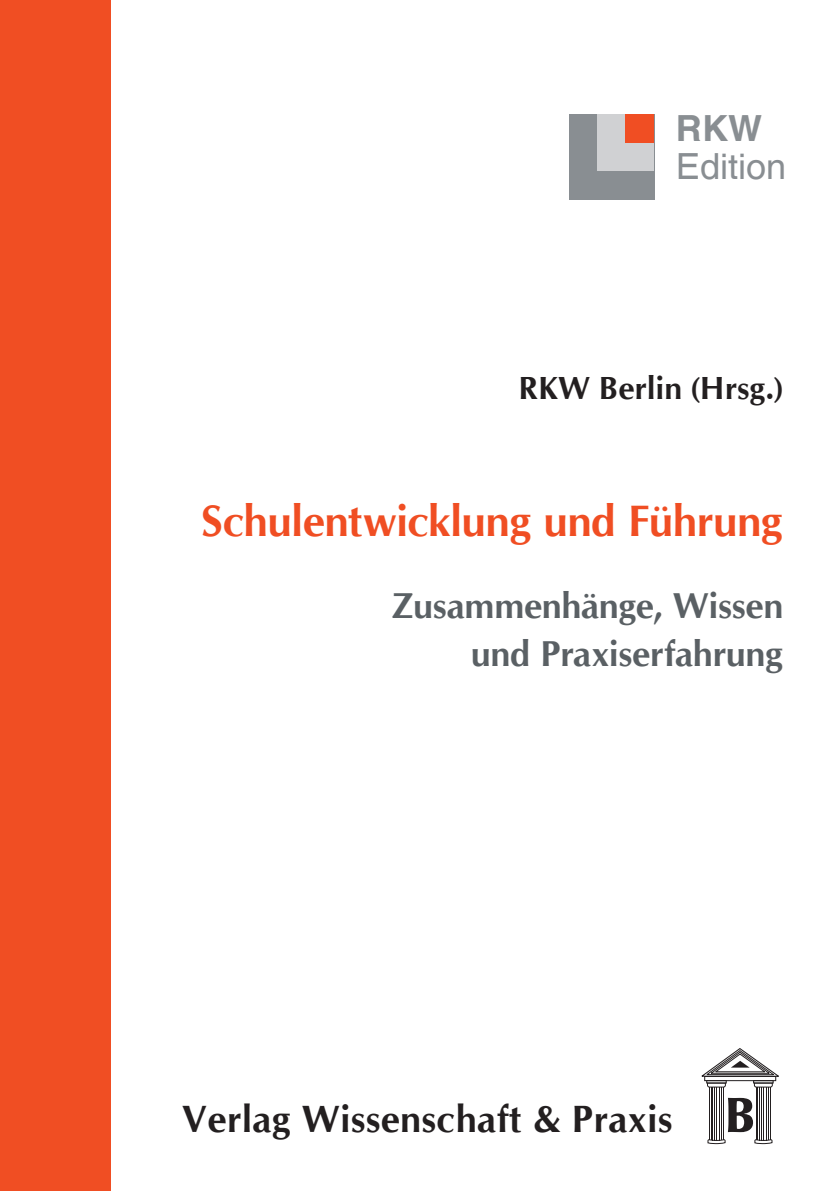
<style>
.page{position:relative;width:840px;height:1191px;background:#fff}
.page>*{position:absolute;margin:0;border:0;box-sizing:border-box;transform-origin:0 0}
.t1{font:700 44px "CG Omega";letter-spacing:-.01em;color:#f04e23}
.t2{font:700 38px "CG Omega";letter-spacing:.01em;color:#231f20}
.t3{font:700 36px/48px "CG Omega";letter-spacing:-.01em;color:#5a6064;text-align:right}
.t4{font:36px "Helvetica";color:#898e92}
.t5{font:700 36px "Helvetica";color:#898e92}
.t6{font:700 32px "CG Omega";color:#231f20}
</style>
<div class="page">
<div style="left:0;top:0;width:111px;height:1191px;background:#f04e23"></div>
<div style="left:568px;top:115px;width:85px;height:85px;background:#898e92"></div>
<div style="left:597px;top:115px;width:56px;height:56px;background:#d0d1d3"></div>
<div style="left:625px;top:115px;width:28px;height:28px;background:#f04e23"></div>
<hr style="left:708px;top:1087px;width:1px;height:52px;background:#231f20">
<hr style="left:710px;top:1087px;width:1px;height:52px;background:#231f20">
<hr style="left:711px;top:1087px;width:1px;height:53px;background:#231f20">
<hr style="left:713px;top:1087px;width:1px;height:53px;background:#231f20">
<hr style="left:716px;top:1087px;width:1px;height:53px;background:#231f20">
<hr style="left:718px;top:1087px;width:1px;height:53px;background:#231f20">
<hr style="left:720px;top:1087px;width:1px;height:53px;background:#231f20">
<hr style="left:722px;top:1087px;width:1px;height:53px;background:#231f20">
<svg style="left:707px;top:1138px;width:18px;height:6px"></svg>
<hr style="left:755px;top:1087px;width:1px;height:52px;background:#231f20">
<hr style="left:757px;top:1087px;width:1px;height:52px;background:#231f20">
<hr style="left:758px;top:1087px;width:1px;height:53px;background:#231f20">
<hr style="left:760px;top:1087px;width:1px;height:53px;background:#231f20">
<hr style="left:763px;top:1087px;width:1px;height:53px;background:#231f20">
<hr style="left:765px;top:1087px;width:1px;height:53px;background:#231f20">
<hr style="left:767px;top:1087px;width:1px;height:53px;background:#231f20">
<hr style="left:769px;top:1087px;width:1px;height:53px;background:#231f20">
<svg style="left:754px;top:1138px;width:18px;height:6px"></svg>
<svg style="left:701px;top:1048px;width:78px;height:40px"></svg>
<svg style="left:727px;top:1097px;width:25px;height:35px"></svg>
<p class="t5" style="left:675px;top:108px;width:87px">RKW</p>
<p class="t4" style="left:675px;top:146px;width:112px">Edition</p>
<p class="t6" style="left:518px;top:368px;width:266px">RKW Berlin (Hrsg.)</p>
<p class="t1" style="left:201px;top:494px;width:583px">Schulentwicklung und Führung</p>
<p class="t3" style="left:391px;top:581px;width:392px">Zusammenhänge, Wissen und Praxiserfahrung</p>
<p class="t2" style="left:182px;top:1096px;width:492px">Verlag Wissenschaft &amp; Praxis</p>
</div>
